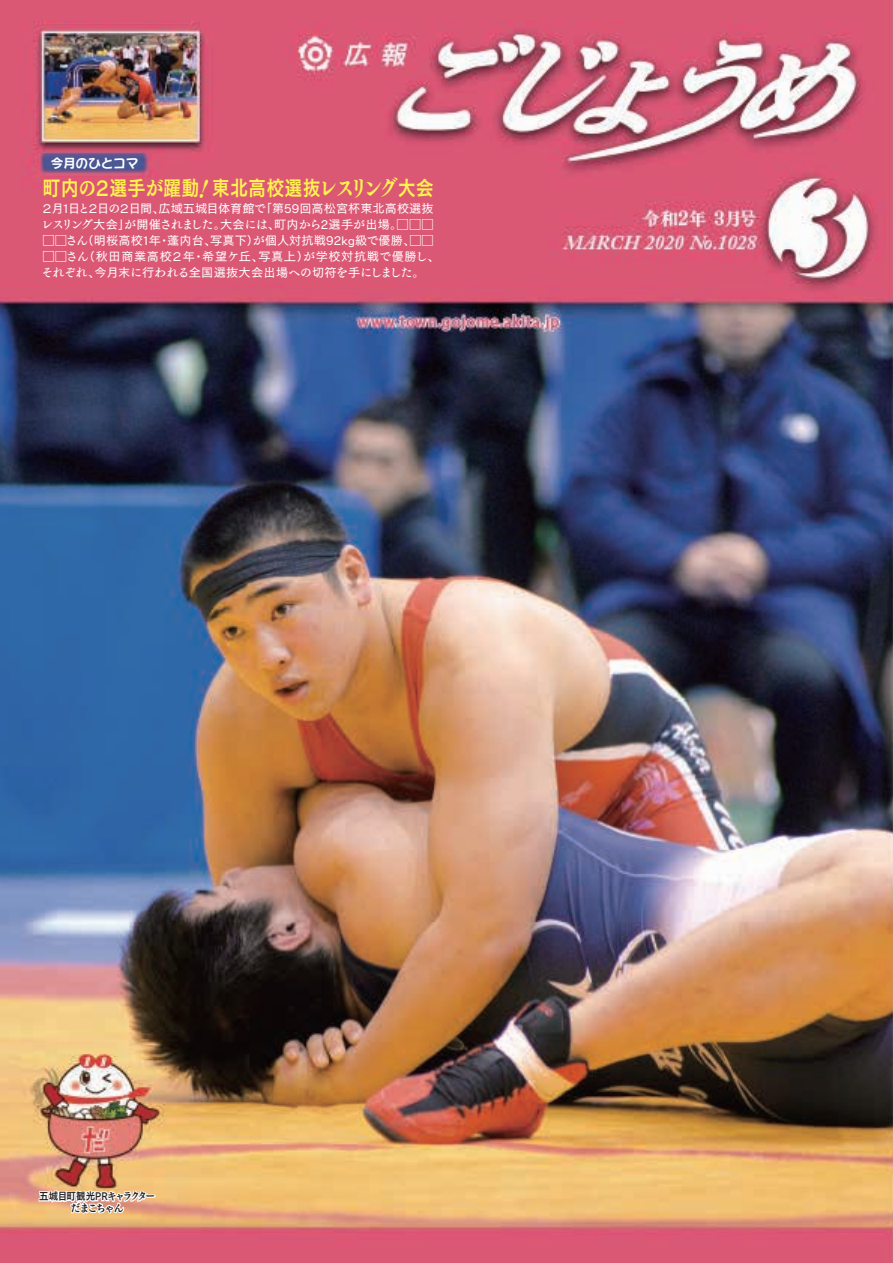
<style>
.page{position:relative;width:893px;height:1263px;background:#fff}
.page>*{position:absolute;margin:0;border:0;box-sizing:border-box;transform-origin:0 0}
.t1{font:21.3px "Antic Cezanne Pro DB";color:#fff34f;scale:.86 1}
.t2{font:21.3px "Antic Cezanne Pro DB";letter-spacing:-.02em;color:#fff34f;scale:.86 1}
.t3{font:12.75px "Rodin Happy Pro B";letter-spacing:-.025em;color:#fff}
.t4{font:12.15px/15.9px "Antic Cezanne Pro M";color:#fff}
.t5{font:10.65px "Antic Cezanne Pro DB";letter-spacing:-.07em;color:#231f20;scale:.9 1}
.t6{font:10.65px "Antic Cezanne Pro DB";letter-spacing:-.135em;color:#231f20}
</style>
<div class="page">
<img style="left:0;top:0;width:893px;height:1263px">
<svg style="left:37px;top:1164px;width:120px;height:87px;background:#e19b83"></svg>
<svg style="left:199px;top:179px;width:10px;height:20px"></svg>
<p class="t3" style="left:51px;top:155px;width:89px">今月のひとコマ</p>
<p class="t2" style="left:43px;top:174px;width:184px">町内の２選手が躍動</p>
<p class="t1" style="left:212px;top:174px;width:260px">東北高校選抜レスリング大会</p>
<p class="t4" style="left:41px;top:200px;width:394px">２月１日と２日の２日間、広域五城目体育館で「第59回高松宮杯東北高校選抜レスリング大会」が開催されました。大会には、町内から2選手が出場。□□□</p>
<p class="t4" style="left:43px;top:232px;width:393px">□□さん（明桜高校１年・蓬内台、写真下）が個人対抗戦92kg級で優勝、□□</p>
<p class="t4" style="left:41px;top:248px;width:400px">□□さん（秋田商業高校２年・希望ケ丘、写真上）が学校対抗戦で優勝し、それぞれ、今月末に行われる全国選抜大会出場への切符を手にしました。</p>
<p class="t5" style="left:39px;top:1189px;width:130px">五城目町観光PRキャラクター</p>
<p class="t6" style="left:70px;top:1201px;width:56px">だまこちゃん</p>
</div>
